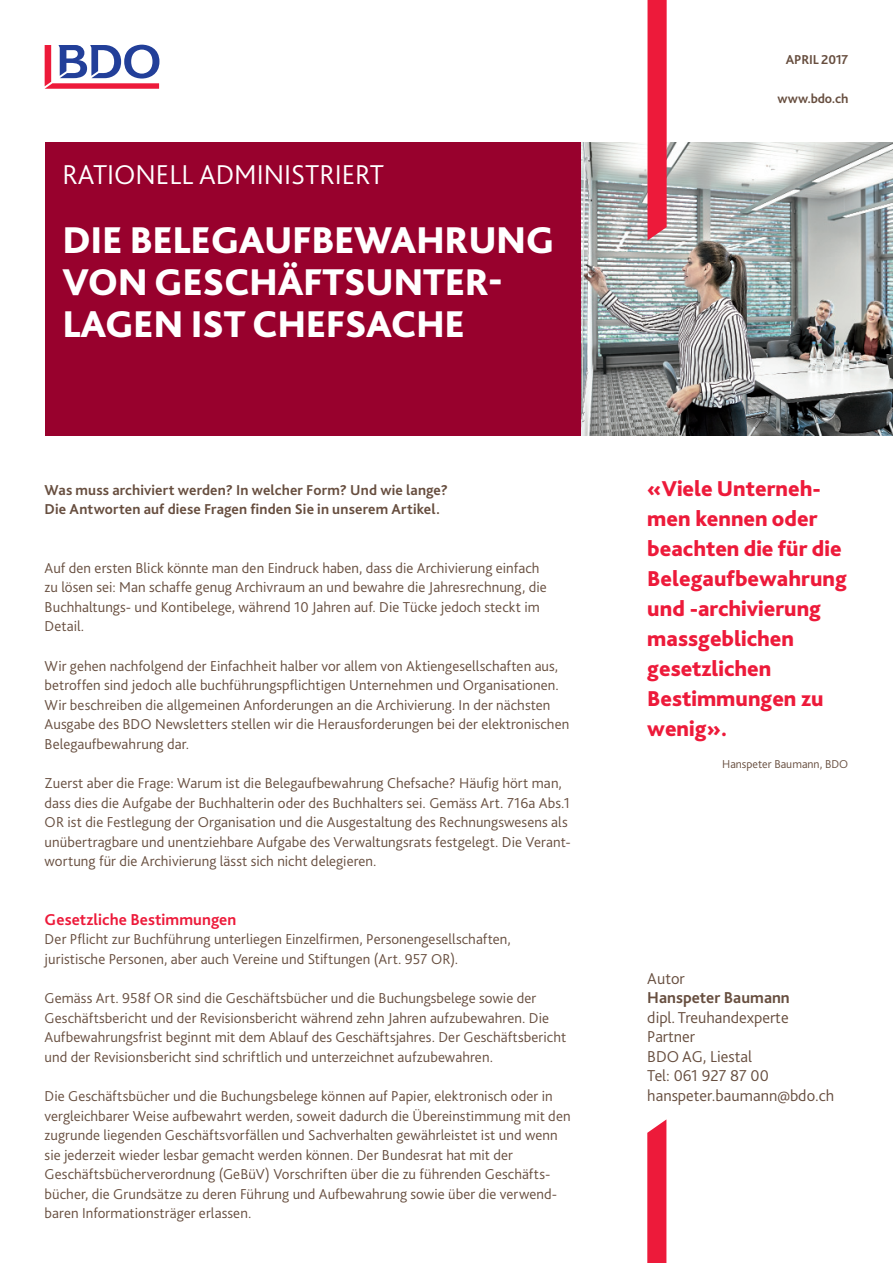
<style>
.page{position:relative;width:893px;height:1263px;background:#fff}
.page>*{position:absolute;margin:0;border:0;box-sizing:border-box;transform-origin:0 0}
.t1{font:800 39px/42px "Bliss Pro";letter-spacing:-.01em;color:#fff}
.t2{font:300 28.5px "Bliss Pro";color:#fff}
.t3{font:800 22.5px/30px "Bliss Pro";color:#ed1a3a}
.t4{font:300 16.5px/19.5px "Bliss Pro";color:#674e3f}
.t5{font:700 16.5px "Bliss Pro";letter-spacing:.005em;color:#ed1a3a}
.t6{font:700 16.5px "Bliss Pro";color:#674e3f}
.t7{font:300 15px/19.5px "Bliss Pro";letter-spacing:.005em;color:#674e3f}
.t8{font:700 15px/19.5px "Bliss Pro";letter-spacing:.01em;color:#674e3f}
.t9{font:700 13.5px "Bliss Pro";letter-spacing:-.01em;color:#674e3f}
.t10{font:300 12px "Bliss Pro";color:#674e3f}
</style>
<div class="page">
<svg style="left:45px;top:45px;width:114px;height:44px"></svg>
<img style="left:580px;top:142px;width:313px;height:294px">
<svg style="left:647px;top:1119px;width:19px;height:144px;background:#ee2946"></svg>
<svg style="left:647px;top:0;width:19px;height:240px;background:#ec2442"></svg>
<div style="left:45px;top:142px;width:535px;height:294px;background:#98012d"></div>
<h2 class="t2" style="left:63px;top:163px;width:323px">RATIONELL ADMINISTRIERT</h2>
<h1 class="t1" style="left:63px;top:223px;width:494px">DIE BELEGAUFBEWAHRUNG<br>VON GESCHÄFTSUNTER-<br>LAGEN IST CHEFSACHE</h1>
<p class="t8" style="left:45px;top:481px;width:405px">Was muss archiviert werden? In welcher Form? Und wie lange?<br>Die Antworten auf diese Fragen finden Sie in unserem Artikel.</p>
<p class="t7" style="left:45px;top:559px;width:504px">Auf den ersten Blick könnte man den Eindruck haben, dass die Archivierung einfach zu lösen sei: Man schaffe genug Archivraum an und bewahre die Jahresrechnung, die Buchhaltungs- und Kontibelege, während 10 Jahren auf. Die Tücke jedoch steckt im Detail.</p>
<p class="t7" style="left:45px;top:657px;width:526px">Wir gehen nachfolgend der Einfachheit halber vor allem von Aktiengesellschaften aus, betroffen sind jedoch alle buchführungspflichtigen Unternehmen und Organisationen.<br>Wir beschreiben die allgemeinen Anforderungen an die Archivierung. In der nächsten Ausgabe des BDO Newsletters stellen wir die Herausforderungen bei der elektronischen Belegaufbewahrung dar.</p>
<p class="t7" style="left:45px;top:775px;width:528px">Zuerst aber die Frage: Warum ist die Belegaufbewahrung Chefsache? Häufig hört man, dass dies die Aufgabe der Buchhalterin oder des Buchhalters sei. Gemäss Art. 716a Abs.1<br>OR ist die Festlegung der Organisation und die Ausgestaltung des Rechnungswesens als unübertragbare und unentziehbare Aufgabe des Verwaltungsrats festgelegt. Die Verant&shy;wortung für die Archivierung lässt sich nicht delegieren.</p>
<p class="t5" style="left:45px;top:913px;width:193px">Gesetzliche Bestimmungen</p>
<p class="t7" style="left:45px;top:931px;width:468px">Der Pflicht zur Buchführung unterliegen Einzelfirmen, Personengesellschaften, juristische Personen, aber auch Vereine und Stiftungen (Art. 957 OR).</p>
<p class="t7" style="left:45px;top:990px;width:523px">Gemäss Art. 958f OR sind die Geschäftsbücher und die Buchungsbelege sowie der Geschäftsbericht und der Revisionsbericht während zehn Jahren aufzubewahren. Die Aufbewahrungsfrist beginnt mit dem Ablauf des Geschäftsjahres. Der Geschäftsbericht und der Revisionsbericht sind schriftlich und unterzeichnet aufzubewahren.</p>
<p class="t7" style="left:45px;top:1087px;width:527px">Die Geschäftsbücher und die Buchungsbelege können auf Papier, elektronisch oder in vergleichbarer Weise aufbewahrt werden, soweit dadurch die Übereinstimmung mit den zugrunde liegenden Geschäftsvorfällen und Sachverhalten gewährleistet ist und wenn sie jederzeit wieder lesbar gemacht werden können. Der Bundesrat hat mit der Geschäftsbücherverordnung (GeBüV) Vorschriften über die zu führenden Geschäfts&shy;bücher, die Grundsätze zu deren Führung und Aufbewahrung sowie über die verwend&shy;baren Informationsträger erlassen.</p>
<p class="t9" style="left:786px;top:55px;width:64px">APRIL 2017</p>
<p class="t9" style="left:777px;top:94px;width:72px">www.bdo.ch</p>
<h3 class="t3" style="left:647px;top:475px;width:201px">«Viele Unterneh&shy;men kennen oder beachten die für die<br>Belegaufbewahrung und -archivierung massgeblichen gesetzlichen<br>Bestimmungen zu wenig».</h3>
<p class="t10" style="left:722px;top:760px;width:128px">Hanspeter Baumann, BDO</p>
<p class="t4" style="left:647px;top:970px;width:39px">Autor</p>
<p class="t6" style="left:647px;top:991px;width:144px">Hanspeter Baumann</p>
<p class="t4" style="left:647px;top:1009px;width:188px">dipl. Treuhandexperte<br>Partner<br>BDO AG, Liestal<br>Tel: 061 927 87 00 hanspeter.baumann@bdo.ch</p>
</div>
